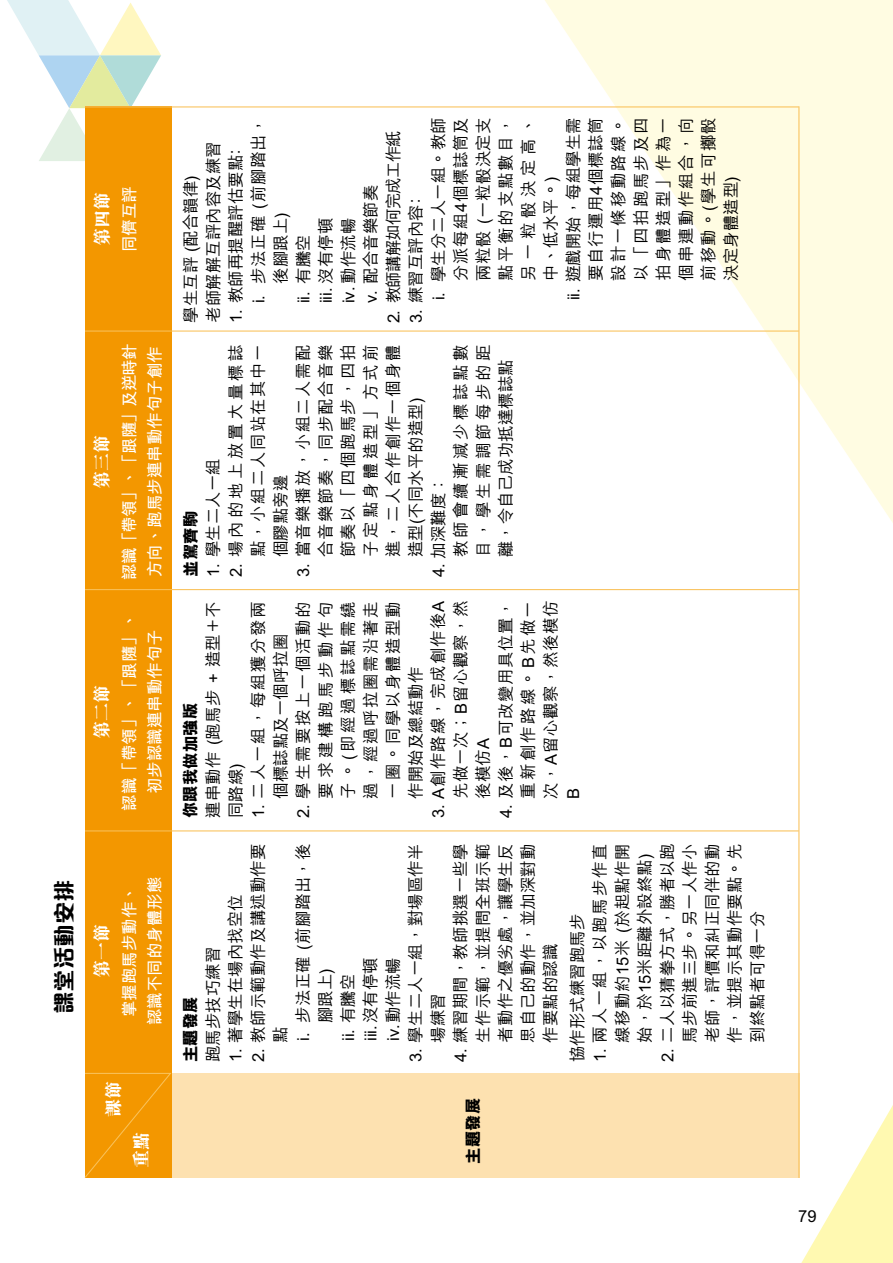
<style>
.page{position:relative;width:893px;height:1263px;background:#fff}
.page>*{position:absolute;margin:0;border:0;box-sizing:border-box;transform-origin:0 0}
.t1{font:800 22.5px "M Qing Hua HK";color:#000}
.t2{font:800 18px "M Sung HK";color:#fff}
.t3{font:500 16.5px/22.5px "M Hei HK";letter-spacing:.005em;color:#000;text-align:justify}
.t4{font:700 16.5px/25.2px "M Hei HK";color:#fff;text-align:center}
.t5{font:500 16.5px "M Hei HK";letter-spacing:.115em;color:#000}
.t6{font:500 16.5px/22.5px "M Hei HK";letter-spacing:.19em;color:#000}
.t7{font:500 16.5px "M Hei HK";letter-spacing:.04em;color:#000}
.t8{font:800 16.5px "M Hei HK";color:#000}
.t9{font:500 16.5px "M Hei HK";letter-spacing:-.05em;color:#000}
.t10{font:500 16.5px "M Hei HK";letter-spacing:.065em;color:#000}
.t11{font:500 16.5px "M Hei HK";letter-spacing:.275em;color:#000}
</style>
<div class="page">
<svg style="left:7px;top:0;width:154px;height:161px"></svg>
<svg style="left:801px;top:1105px;width:92px;height:158px"></svg>
<svg style="left:544px;top:0;width:349px;height:523px;fill:#fffce2"></svg>
<div style="left:94px;top:1073px;width:705px;height:105px;background:#fde1b0"></div>
<hr style="left:798px;top:106px;width:1px;height:1072px;background:#f9c159">
<div style="left:85px;top:106px;width:86px;height:1072px;background:#f39700"></div>
<svg style="left:84px;top:1072px;width:88px;height:106px"></svg>
<hr style="left:85px;top:330px;width:714px;height:2px;background:#f9c159">
<hr style="left:85px;top:106px;width:714px;height:1px;background:#f9c159">
<hr style="left:85px;top:589px;width:714px;height:1px;background:#f9c159">
<hr style="left:85px;top:830px;width:714px;height:1px;background:#f9c159">
<p class="t2" style="left:90px;top:246px;width:55px;rotate:-90deg">第四節</p>
<p class="t4" style="left:116px;top:252px;width:67px;rotate:-90deg">同儕互評</p>
<p class="t2" style="left:89px;top:489px;width:55px;rotate:-90deg">第三節</p>
<p class="t4" style="left:116px;top:579px;width:237px;text-align:left;rotate:-90deg">認識「帶領」、「跟隨」及逆時針方向、跑馬步連串動作句子創作</p>
<p class="t2" style="left:89px;top:739px;width:55px;rotate:-90deg">第二節</p>
<p class="t4" style="left:116px;top:811px;width:199px;rotate:-90deg">認識「帶領」、「跟隨」、初步認識連串動作句子</p>
<h1 class="t1" style="left:48px;top:1014px;width:136px;rotate:-90deg">課堂活動安排</h1>
<p class="t2" style="left:89px;top:978px;width:55px;rotate:-90deg">第一節</p>
<p class="t4" style="left:116px;top:1025px;width:150px;rotate:-90deg">掌握跑馬步動作、認識不同的身體形態</p>
<p class="t2" style="left:101px;top:1116px;width:37px;rotate:-90deg">課節</p>
<p class="t2" style="left:129px;top:1168px;width:37px;rotate:-90deg">重點</p>
<p class="t3" style="left:561px;top:300px;width:185px;rotate:-90deg">ii. 遊戲開始，每組學生需</p>
<p class="t7" style="left:584px;top:281px;width:165px;rotate:-90deg">要自行運用4個標誌筒</p>
<p class="t5" style="left:606px;top:281px;width:165px;rotate:-90deg">設計一條移動路線。</p>
<p class="t5" style="left:629px;top:281px;width:165px;rotate:-90deg">以「四拍跑馬步及四</p>
<p class="t5" style="left:651px;top:281px;width:165px;rotate:-90deg">拍身體造型」作為一</p>
<p class="t5" style="left:674px;top:281px;width:165px;rotate:-90deg">個串連動作組合，向</p>
<p class="t10" style="left:696px;top:281px;width:165px;rotate:-90deg">前移動。(學生可擲骰</p>
<p class="t3" style="left:426px;top:300px;width:185px;rotate:-90deg">i. 學生分二人一組。教師</p>
<p class="t7" style="left:449px;top:281px;width:165px;rotate:-90deg">分派每組4個標誌筒及</p>
<p class="t3" style="left:471px;top:281px;width:165px;rotate:-90deg">兩粒骰 (一粒骰決定支</p>
<p class="t5" style="left:494px;top:281px;width:165px;rotate:-90deg">點平衡的支點數目，</p>
<p class="t11" style="left:516px;top:281px;width:165px;rotate:-90deg">另一粒骰決定高、</p>
<p class="t7" style="left:246px;top:303px;width:188px;rotate:-90deg">i. 步法正確 (前腳踏出，</p>
<p class="t9" style="left:381px;top:323px;width:194px;rotate:-90deg">2. 教師講解如何完成工作紙</p>
<p class="t3" style="left:178px;top:323px;width:183px;rotate:-90deg">學生互評 (配合韻律)<br>老師解解互評內容及練習</p>
<p class="t3" style="left:223px;top:323px;width:186px;rotate:-90deg">1. 教師再提醒評估要點﹕</p>
<p class="t3" style="left:538px;top:281px;width:106px;rotate:-90deg">中、低水平。)</p>
<p class="t3" style="left:718px;top:281px;width:106px;rotate:-90deg">決定身體造型)</p>
<p class="t3" style="left:358px;top:303px;width:120px;rotate:-90deg">v. 配合音樂節奏</p>
<p class="t3" style="left:403px;top:323px;width:137px;rotate:-90deg">3. 練習互評內容﹕</p>
<p class="t3" style="left:268px;top:284px;width:73px;rotate:-90deg">後腳跟上)</p>
<p class="t3" style="left:313px;top:303px;width:87px;rotate:-90deg">iii. 沒有停頓</p>
<p class="t3" style="left:336px;top:303px;width:87px;rotate:-90deg">iv. 動作流暢</p>
<p class="t3" style="left:291px;top:303px;width:71px;rotate:-90deg">ii. 有騰空</p>
<p class="t3" style="left:223px;top:557px;width:214px;text-indent:-20px;rotate:-90deg">2. 場內的地上放置大量標誌點，小組二人同站在其中一個膠點旁邊</p>
<p class="t3" style="left:291px;top:557px;width:214px;text-indent:-20px;rotate:-90deg">3. 當音樂播放，小組二人需配合音樂節奏，同步配合音樂節奏以「四個跑馬步，四拍子定點身體造型」方式前進，二人合作創作一個身體造型(不同水平的造型)</p>
<p class="t6" style="left:426px;top:557px;width:214px;text-indent:-20px;rotate:-90deg">4. 加深難度：<br>教師會續漸減少標誌點數目，學生需調節每步的距離，令自己成功抵達標誌點</p>
<p class="t3" style="left:201px;top:577px;width:120px;rotate:-90deg">1. 學生二人一組</p>
<p class="t8" style="left:180px;top:577px;width:67px;rotate:-90deg">並駕齊駒</p>
<p class="t3" style="left:201px;top:818px;width:219px;rotate:-90deg">連串動作 (跑馬步 + 造型＋不同路線)</p>
<p class="t3" style="left:246px;top:798px;width:199px;text-indent:-20px;rotate:-90deg">1. 二人一組，每組獲分發兩個標誌點及一個呼拉圈</p>
<p class="t3" style="left:291px;top:798px;width:199px;text-indent:-20px;rotate:-90deg">2. 學生需要按上一個活動的要求建構跑馬步動作句子。(即經過標誌點需繞過，經過呼拉圈需沿著走一圈。同學以身體造型動作開始及總結動作</p>
<p class="t3" style="left:426px;top:798px;width:199px;text-indent:-20px;rotate:-90deg">3. A創作路線，完成創作後A先做一次；B留心觀察，然後模仿A</p>
<p class="t3" style="left:493px;top:798px;width:199px;text-indent:-20px;rotate:-90deg">4. 及後，B可改變用具位置，重新創作路線。B先做一次，A留心觀察，然後模仿B</p>
<p class="t8" style="left:179px;top:818px;width:117px;rotate:-90deg">你跟我做加強版</p>
<p class="t3" style="left:290px;top:1041px;width:199px;rotate:-90deg">i. 步法正確 (前腳踏出，後</p>
<p class="t3" style="left:403px;top:1042px;width:201px;text-indent:-20px;rotate:-90deg">3. 學生二人一組，對場區作半場練習</p>
<p class="t3" style="left:448px;top:1042px;width:201px;text-indent:-20px;rotate:-90deg">4. 練習期間，教師挑選一些學生作示範，並提問全班示範者動作之優劣處，讓學生反思自己的動作，並加深對動作要點的認識</p>
<p class="t3" style="left:245px;top:1062px;width:220px;rotate:-90deg">2. 教師示範動作及講述動作要</p>
<p class="t3" style="left:223px;top:1062px;width:170px;rotate:-90deg">1. 著學生在場內找空位</p>
<p class="t3" style="left:200px;top:1062px;width:117px;rotate:-90deg">跑馬步技巧練習</p>
<p class="t3" style="left:358px;top:1041px;width:86px;rotate:-90deg">iii. 沒有停頓</p>
<p class="t3" style="left:381px;top:1041px;width:86px;rotate:-90deg">iv. 動作流暢</p>
<p class="t3" style="left:313px;top:1023px;width:56px;rotate:-90deg">腳跟上)</p>
<p class="t3" style="left:336px;top:1041px;width:69px;rotate:-90deg">ii. 有騰空</p>
<p class="t8" style="left:179px;top:1062px;width:67px;rotate:-90deg">主題發展</p>
<p class="t3" style="left:268px;top:1042px;width:18px;rotate:-90deg">點</p>
<p class="t3" style="left:587px;top:1042px;width:201px;text-indent:-19px;rotate:-90deg">1. 兩人一組，以跑馬步作直線移動約15米 (於起點作開始，於15米距離外設終點)</p>
<p class="t3" style="left:655px;top:1042px;width:201px;text-indent:-20px;rotate:-90deg">2. 二人以猜拳方式，勝者以跑馬步前進三步。另一人作小老師，評價和糾正同伴的動作，並提示其動作要點。先到終點者可得一分</p>
<p class="t3" style="left:565px;top:1062px;width:150px;rotate:-90deg">協作形式練習跑馬步</p>
<p class="t8" style="left:462px;top:1164px;width:67px;rotate:-90deg">主題發展</p>
<p class="t3" style="left:798px;top:1203px;width:20px">79</p>
</div>
